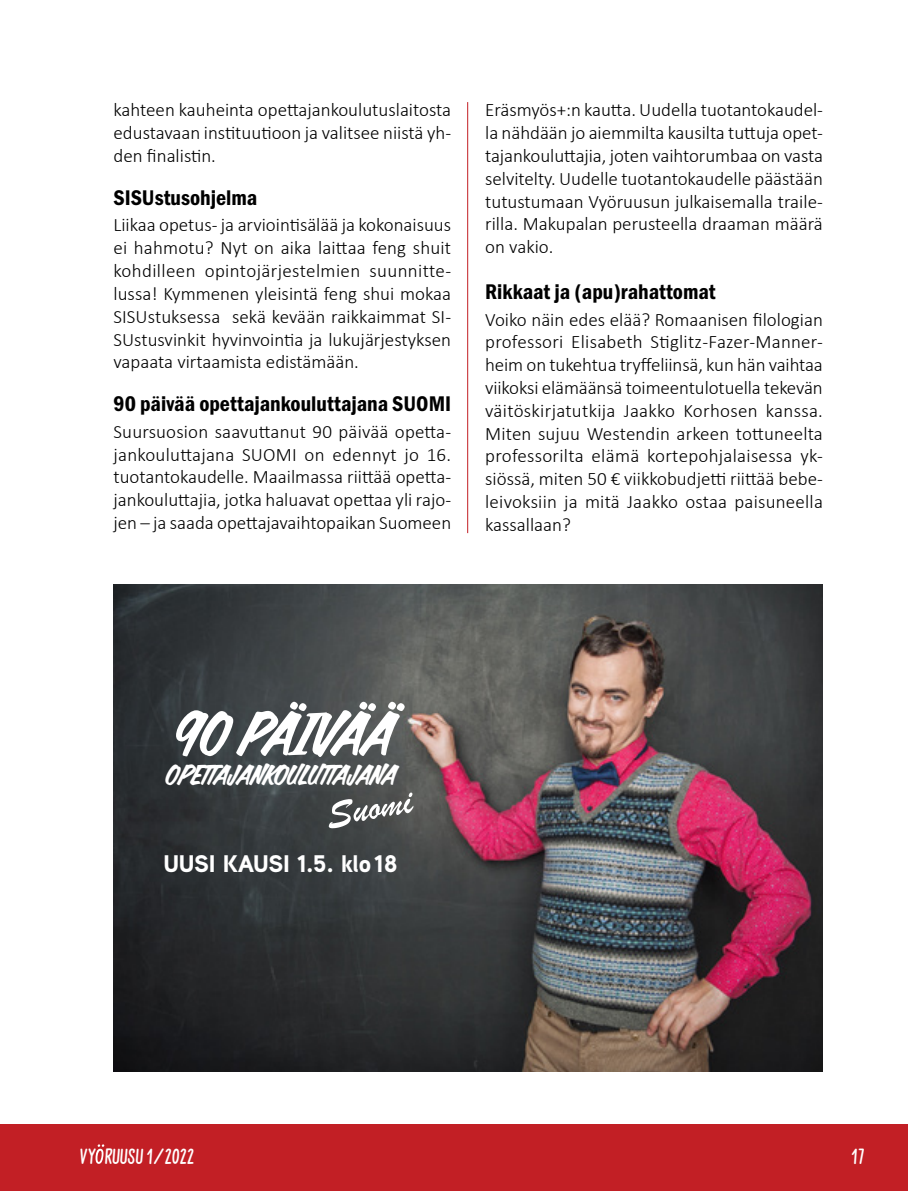
<style>
.page{position:relative;width:908px;height:1191px;background:#fff}
.page>*{position:absolute;margin:0;border:0;box-sizing:border-box;transform-origin:0 0}
.t1{font:55.6px "Calgary Script OT";letter-spacing:.005em;color:#fff}
.t2{font:25.6px "Calgary Script OT";letter-spacing:.005em;color:#fff}
.t3{font:900 24px "Aaux Next";color:#fff}
.t4{font:22px "Franklin Gothic URW Con Dem";color:#000}
.t5{font:700 22px "Sweet Melody Demo";letter-spacing:.01em;color:#fff}
.t6{font:300 19px/22.8px "Calibri";color:#000;text-align:justify}
</style>
<div class="page">
<div style="left:0;top:1124px;width:907px;height:67px;background:#c21f25"></div>
<svg style="left:95px;top:1144px;width:9px;height:19px"></svg>
<hr style="left:467px;top:102px;width:1px;height:431px;background:#c21f25">
<img style="left:113px;top:584px;width:709px;height:487px">
<svg style="left:328px;top:792px;width:85px;height:36px"></svg>
<p class="t6" style="left:113px;top:98px;width:339px">kahteen kauheinta opettajankoulutuslaitosta edustavaan instituutioon ja valitsee niistä yh&shy;den finalistin.</p>
<p class="t4" style="left:113px;top:183px;width:145px">SISUstusohjelma</p>
<p class="t6" style="left:113px;top:213px;width:339px">Liikaa opetus- ja arviointisälää ja kokonaisuus ei hahmotu? Nyt on aika laittaa feng shuit kohdilleen opintojärjestelmien suunnitte&shy;lussa! Kymmenen yleisintä feng shui mokaa SISUstuksessa sekä kevään raikkaimmat SI-SUstusvinkit hyvinvointia ja lukujärjestyksen vapaata virtaamista edistämään.</p>
<p class="t4" style="left:113px;top:389px;width:339px">90 päivää opettajankouluttajana SUOMI</p>
<p class="t6" style="left:113px;top:420px;width:339px">Suursuosion saavuttanut 90 päivää opetta&shy;jankouluttajana SUOMI on edennyt jo 16. tuotantokaudelle. Maailmassa riittää opetta&shy;jankouluttajia, jotka haluavat opettaa yli rajo&shy;jen – ja saada opettajavaihtopaikan Suomeen</p>
<p class="t6" style="left:485px;top:98px;width:339px">Eräsmyös+:n kautta. Uudella tuotantokaudel&shy;la nähdään jo aiemmilta kausilta tuttuja opet&shy;tajankouluttajia, joten vaihtorumbaa on vasta selvitelty. Uudelle tuotantokaudelle päästään tutustumaan Vyöruusun julkaisemalla traile&shy;rilla. Makupalan perusteella draaman määrä on vakio.</p>
<p class="t4" style="left:485px;top:277px;width:232px">Rikkaat ja (apu)rahattomat</p>
<p class="t6" style="left:485px;top:308px;width:339px">Voiko näin edes elää? Romaanisen filologian professori Elisabeth Stiglitz-Fazer-Manner&shy;heim on tukehtua tryffeliinsä, kun hän vaihtaa viikoksi elämäänsä toimeentulotuella tekevän väitöskirjatutkija Jaakko Korhosen kanssa.<br>Miten sujuu Westendin arkeen tottuneelta professorilta elämä kortepohjalaisessa yk&shy;siössä, miten 50 € viikkobudjetti riittää bebe&shy;leivoksiin ja mitä Jaakko ostaa paisuneella kassallaan?</p>
<h1 class="t1" style="left:170px;top:698px;width:220px">90 PÄIVÄÄ</h1>
<h2 class="t2" style="left:165px;top:759px;width:230px">OPETTAJANKOULUTTAJANA</h2>
<p class="t3" style="left:163px;top:846px;width:235px">UUSI KAUSI 1.5. klo18</p>
<p class="t5" style="left:79px;top:1146px;width:116px">VY RUUSU 1/2022</p>
<p class="t5" style="left:851px;top:1146px;width:14px">17</p>
</div>
